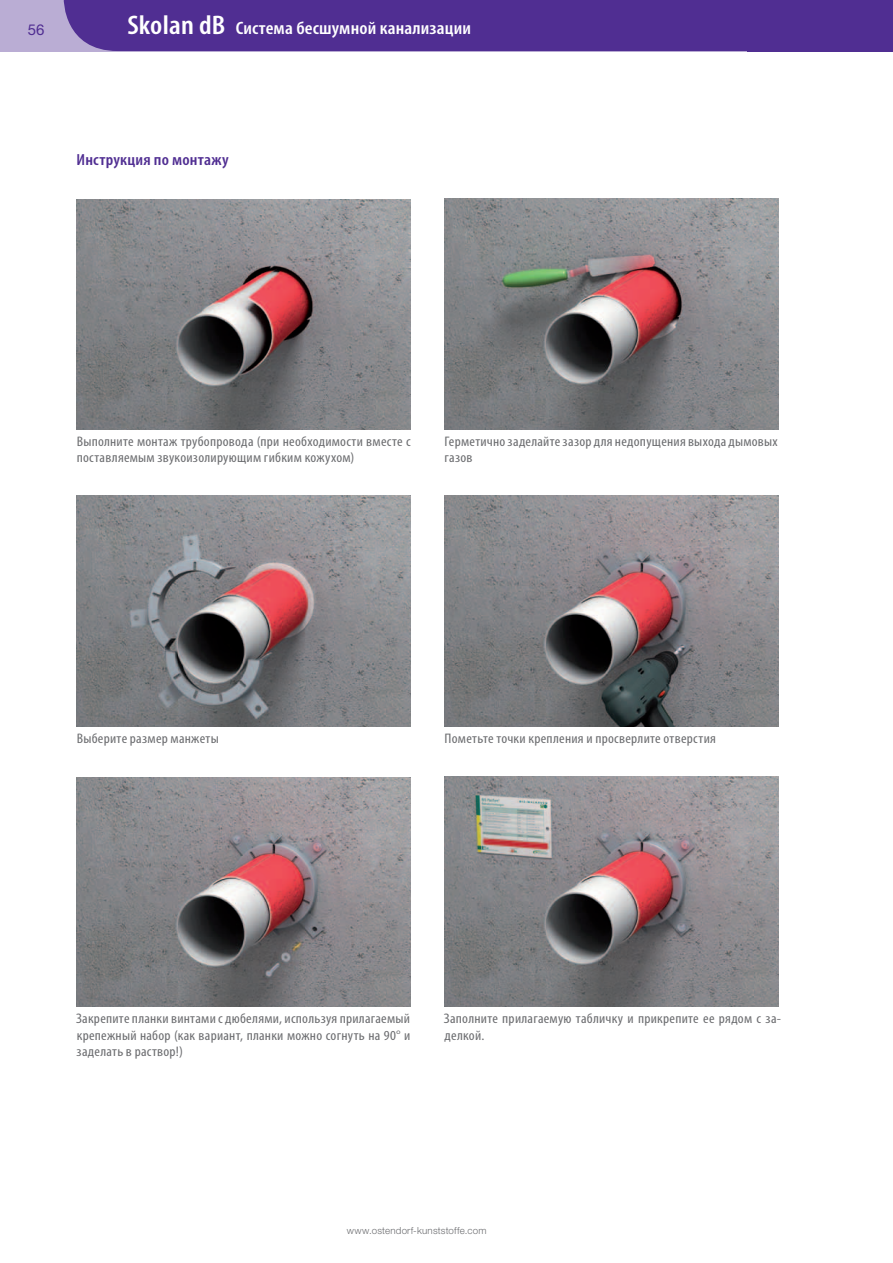
<style>
.page{position:relative;width:893px;height:1263px;background:#fff}
.page>*{position:absolute;margin:0;border:0;box-sizing:border-box;transform-origin:0 0}
.t1{font:600 condensed 18px "Myriad Pro";letter-spacing:.005em;color:#fff;scale:1.1 1}
.t2{font:600 condensed 16.2px "Myriad Pro";letter-spacing:.01em;color:#502e92;scale:1.1 1}
.t3{font:15px "Helvetica Neue";color:#502e92}
.t4{font:condensed 13.8px/16.5px "Myriad Pro";letter-spacing:.015em;color:#6c6d70;scale:1.1 1}
.t5{font:300 9.75px "Helvetica Neue";letter-spacing:.02em;color:#6c6d70}
.s1{font-size:27px}
</style>
<div class="page">
<img style="left:77px;top:199px;width:333px;height:230px">
<img style="left:77px;top:496px;width:333px;height:230px">
<img style="left:77px;top:777px;width:333px;height:230px">
<img style="left:444px;top:199px;width:334px;height:230px">
<img style="left:444px;top:496px;width:334px;height:230px">
<img style="left:444px;top:776px;width:334px;height:231px">
<div style="left:0;top:0;width:893px;height:51px;background:#baadd4"></div>
<div style="left:64px;top:0;width:683px;height:51px;background:#502e92"></div>
<div style="left:747px;top:0;width:146px;height:51px;background:#502e92"></div>
<p class="t3" style="left:28px;top:20px;width:18px">56</p>
<h1 class="t1" style="left:128px;top:17px;width:314px"><span class="s1">Skolan dB</span> Система бесшумной канализации</h1>
<p class="t2" style="left:77px;top:150px;width:140px">Инструкция по монтажу</p>
<p class="t4" style="left:77px;top:433px;width:305px">Выполните монтаж трубопровода (при необходимости вместе с поставляемым звукоизолирующим гибким кожухом)</p>
<p class="t4" style="left:445px;top:433px;width:304px">Герметично заделайте зазор для недопущения выхода дымовых газов</p>
<p class="t4" style="left:77px;top:730px;width:131px">Выберите размер манжеты</p>
<p class="t4" style="left:445px;top:730px;width:248px">Пометьте точки крепления и просверлите отверстия</p>
<p class="t4" style="left:76px;top:1010px;width:305px;text-align:justify">Закрепите планки винтами с дюбелями, используя прилагаемый крепежный набор (как вариант, планки можно согнуть на 90° и заделать в раствор!)</p>
<p class="t4" style="left:444px;top:1010px;width:308px">Заполните прилагаемую табличку и прикрепите ее рядом с за&shy;делкой.</p>
<p class="t5" style="left:347px;top:1225px;width:141px">www.ostendorf-kunststoffe.com</p>
</div>
